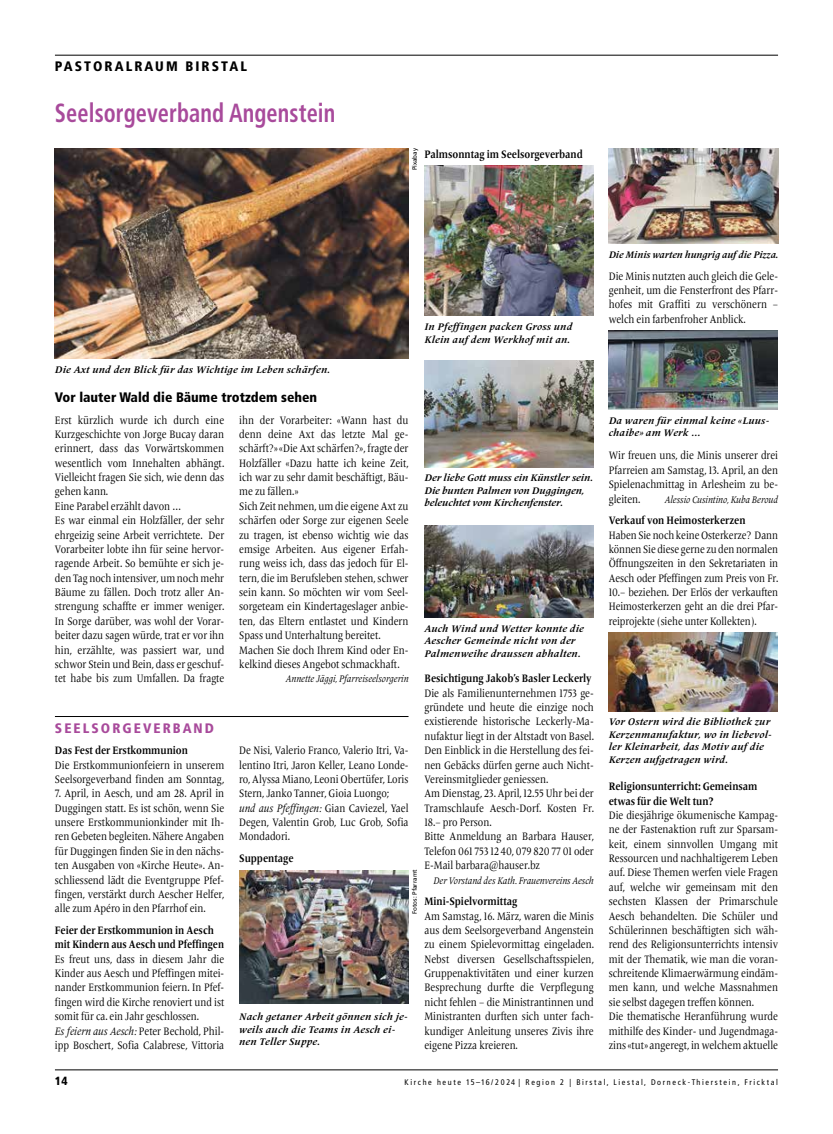
<style>
.page{position:relative;width:833px;height:1134px;background:#fff}
.page>*{position:absolute;margin:0;border:0;box-sizing:border-box;transform-origin:0 0}
.t1{font:700 condensed 26.25px "Frutiger LT Pro";letter-spacing:.005em;color:#a84a9b;scale:.85 1}
.t2{font:900 condensed 13.75px "Frutiger LT Pro";color:#000}
.t3{font:900 condensed 13.75px "Frutiger LT Pro";letter-spacing:.15em;color:#000}
.t4{font:900 condensed 13.75px "Frutiger LT Pro";letter-spacing:.15em;color:#a84a9b}
.t5{font:900 condensed 11.88px "Frutiger LT Pro";color:#000}
.t6{font:11.25px/14.4px "Frutiger Serif LT Pro";color:#000;scale:.85 1}
.t7{font:11.25px/14.4px "Frutiger Serif LT Pro";color:#000;scale:.84 1}
.t8{font:700 11.25px/14.4px "Frutiger Serif LT Pro";color:#000;scale:.85 1}
.t9{font:italic 700 10px/12.5px "Frutiger Serif LT Pro";letter-spacing:.025em;color:#000}
.t10{font:italic 10px "Frutiger Serif LT Pro";color:#000;scale:.85 1}
.t11{font:italic 700 10px/12.5px "Frutiger Serif LT Pro";color:#000}
.t12{font:italic 700 9.88px "Frutiger Serif LT Pro";color:#000}
.t13{font:condensed 8.12px "Frutiger LT Pro";letter-spacing:.2em;color:#000}
.t14{font:6.25px "Frutiger LT Pro";color:#000}
.s1{font-style:italic}
</style>
<div class="page">
<hr style="left:55px;top:1070px;width:723px;height:1px;background:#000">
<hr style="left:55px;top:55px;width:723px;height:1px;background:#000">
<hr style="left:55px;top:716px;width:353px;height:1px;background:#000">
<img style="left:239px;top:870px;width:169px;height:134px">
<img style="left:55px;top:148px;width:353px;height:211px">
<img style="left:424px;top:165px;width:169px;height:151px">
<img style="left:424px;top:360px;width:170px;height:107px">
<img style="left:424px;top:526px;width:169px;height:91px">
<img style="left:609px;top:331px;width:168px;height:79px">
<img style="left:609px;top:633px;width:168px;height:79px">
<img style="left:609px;top:148px;width:169px;height:96px">
<p class="t3" style="left:55px;top:58px;width:194px">PASTORALRAUM BIRSTAL</p>
<h1 class="t1" style="left:55px;top:97px;width:331px">Seelsorgeverband Angenstein</h1>
<p class="t14" style="left:411px;top:170px;width:24px;rotate:-90deg">Pixabay</p>
<p class="t8" style="left:424px;top:147px;width:188px">Palmsonntag im Seelsorgeverband</p>
<p class="t9" style="left:55px;top:363px;width:276px">Die Axt und den Blick für das Wichtige im Leben schärfen.</p>
<p class="t9" style="left:424px;top:320px;width:149px">In Pfeffingen packen Gross und<br>Klein auf dem Werkhof mit an.</p>
<p class="t2" style="left:55px;top:389px;width:264px">Vor lauter Wald die Bäume trotzdem sehen</p>
<p class="t6" style="left:55px;top:413px;width:201px">Erst kürzlich wurde ich durch eine Kurzgeschichte von Jorge Bucay daran erinnert, dass das Vorwärtskommen wesentlich vom Innehalten abhängt.<br>Vielleicht fragen Sie sich, wie denn das gehen kann.<br>Eine Parabel erzählt davon …<br>Es war einmal ein Holzfäller, der sehr ehrgeizig seine Arbeit verrichtete. Der Vorarbeiter lobte ihn für seine hervor&shy;ragende Arbeit. So bemühte er sich je&shy;den Tag noch intensiver, um noch mehr Bäume zu fällen. Doch trotz aller An&shy;strengung schaffte er immer weniger.<br>In Sorge darüber, was wohl der Vorar&shy;beiter dazu sagen würde, trat er vor ihn hin, erzählte, was passiert war, und schwor Stein und Bein, dass er geschuf&shy;tet habe bis zum Umfallen. Da fragte</p>
<p class="t6" style="left:239px;top:413px;width:201px">ihn der Vorarbeiter: «Wann hast du denn deine Axt das letzte Mal ge&shy;schärft?» «Die Axt schärfen?», fragte der Holzfäller «Dazu hatte ich keine Zeit, ich war zu sehr damit beschäftigt, Bäu&shy;me zu fällen.»<br>Sich Zeit nehmen, um die eigene Axt zu schärfen oder Sorge zur eigenen Seele zu tragen, ist ebenso wichtig wie das emsige Arbeiten. Aus eigener Erfah&shy;rung weiss ich, dass das jedoch für El&shy;tern, die im Berufsleben stehen, schwer sein kann. So möchten wir vom Seel&shy;sorgeteam ein Kindertageslager anbie&shy;ten, das Eltern entlastet und Kindern Spass und Unterhaltung bereitet.<br>Machen Sie doch Ihrem Kind oder En&shy;kelkind dieses Angebot schmackhaft.</p>
<p class="t11" style="left:424px;top:471px;width:170px">Der liebe Gott muss ein Künstler sein.<br>Die bunten Palmen von Duggingen, beleuchtet vom Kirchenfenster.</p>
<p class="t9" style="left:424px;top:622px;width:161px">Auch Wind und Wetter konnte die<br>Aescher Gemeinde nicht von der<br>Palmenweihe draussen abhalten.</p>
<p class="t8" style="left:424px;top:671px;width:198px">Besichtigung Jakob’s Basler Leckerly</p>
<p class="t6" style="left:424px;top:686px;width:201px">Die als Familienunternehmen 1753 ge&shy;gründete und heute die einzige noch existierende historische Leckerly-Ma&shy;nufaktur liegt in der Altstadt von Basel.<br>Den Einblick in die Herstellung des fei&shy;nen Gebäcks dürfen gerne auch Nicht-Vereinsmitglieder geniessen.<br>Am Dienstag, 23. April, 12.55 Uhr bei der Tramschlaufe Aesch-Dorf. Kosten Fr.<br>18.– pro Person.<br>Bitte Anmeldung an Barbara Hauser, Telefon 061 753 12 40, 079 820 77 01 oder E-Mail barbara@hauser.bz</p>
<p class="t10" style="left:433px;top:874px;width:190px">Der Vorstand des Kath. Frauenvereins Aesch</p>
<p class="t8" style="left:424px;top:894px;width:111px">Mini-Spielvormittag</p>
<p class="t6" style="left:424px;top:909px;width:201px;text-align:justify">Am Samstag, 16. März, waren die Minis aus dem Seelsorgeverband Angenstein zu einem Spielevormittag eingeladen.<br>Nebst diversen Gesellschaftsspielen, Gruppenaktivitäten und einer kurzen Besprechung durfte die Verpflegung nicht fehlen – die Ministrantinnen und Ministranten durften sich unter fach&shy;kundiger Anleitung unseres Zivis ihre eigene Pizza kreieren.</p>
<p class="t10" style="left:286px;top:673px;width:146px">Annette Jäggi, Pfarreiseelsorgerin</p>
<p class="t4" style="left:55px;top:719px;width:161px">SEELSORGEVERBAND</p>
<p class="t8" style="left:55px;top:743px;width:158px">Das Fest der Erstkommunion</p>
<p class="t6" style="left:55px;top:758px;width:201px">Die Erstkommunionfeiern in unserem<br>Seelsorgeverband finden am Sonntag,</p>
<p class="t6" style="left:55px;top:786px;width:201px;text-align:justify">7. April, in Aesch, und am 28. April in Duggingen statt. Es ist schön, wenn Sie unsere Erstkommunionkinder mit Ih&shy;ren Gebeten begleiten. Nähere Angaben für Duggingen finden Sie in den nächs&shy;ten Ausgaben von «Kirche Heute». An&shy;schliessend lädt die Eventgruppe Pfef&shy;fingen, verstärkt durch Aescher Helfer, alle zum Apéro in den Pfarrhof ein.</p>
<p class="t8" style="left:55px;top:923px;width:200px">Feier der Erstkommunion in Aesch mit Kindern aus Aesch und Pfeffingen</p>
<p class="t7" style="left:55px;top:952px;width:203px">Es freut uns, dass in diesem Jahr die Kinder aus Aesch und Pfeffingen mitei&shy;nander Erstkommunion feiern. In Pfef&shy;fingen wird die Kirche renoviert und ist somit für ca. ein Jahr geschlossen.<br><span class="s1">Es feiern aus Aesch:</span> Peter Bechold, Phil&shy;ipp Boschert, Sofia Calabrese, Vittoria</p>
<p class="t6" style="left:239px;top:743px;width:201px">De Nisi, Valerio Franco, Valerio Itri, Va&shy;lentino Itri, Jaron Keller, Leano Londe&shy;ro, Alyssa Miano, Leoni Obertüfer, Loris Stern, Janko Tanner, Gioia Luongo;<br><span class="s1">und aus Pfeffingen:</span> Gian Caviezel, Yael Degen, Valentin Grob, Luc Grob, Sofia Mondadori.</p>
<p class="t8" style="left:239px;top:851px;width:65px">Suppentage</p>
<p class="t14" style="left:411px;top:914px;width:46px;rotate:-90deg">Fotos: Pfarramt</p>
<p class="t9" style="left:239px;top:1010px;width:170px">Nach getaner Arbeit gönnen sich je&shy;weils auch die Teams in Aesch ei&shy;nen Teller Suppe.</p>
<p class="t12" style="left:609px;top:249px;width:171px">Die Minis warten hungrig auf die Pizza.</p>
<p class="t6" style="left:609px;top:269px;width:201px;text-align:justify">Die Minis nutzten auch gleich die Gele&shy;genheit, um die Fensterfront des Pfarr&shy;hofes mit Graffiti zu verschönern – welch ein farbenfroher Anblick.</p>
<p class="t9" style="left:609px;top:414px;width:162px">Da waren für einmal keine «Luus&shy;chaibe» am Werk …</p>
<p class="t6" style="left:609px;top:449px;width:201px;text-align:justify">Wir freuen uns, die Minis unserer drei Pfarreien am Samstag, 13. April, an den Spielenachmittag in Arlesheim zu be&shy;gleiten.</p>
<p class="t10" style="left:665px;top:493px;width:135px">Alessio Cusintino, Kuba Beroud</p>
<p class="t8" style="left:609px;top:513px;width:162px">Verkauf von Heimosterkerzen</p>
<p class="t7" style="left:609px;top:528px;width:203px;text-align:justify">Haben Sie noch keine Osterkerze? Dann können Sie diese gerne zu den normalen Öffnungszeiten in den Sekretariaten in Aesch oder Pfeffingen zum Preis von Fr.<br>10.– beziehen. Der Erlös der verkauften Heimosterkerzen geht an die drei Pfar&shy;reiprojekte (siehe unter Kollekten).</p>
<p class="t9" style="left:609px;top:716px;width:164px">Vor Ostern wird die Bibliothek zur<br>Kerzenmanufaktur, wo in liebevol&shy;ler Kleinarbeit, das Motiv auf die<br>Kerzen aufgetragen wird.</p>
<p class="t8" style="left:609px;top:779px;width:176px">Religionsunterricht: Gemeinsam etwas für die Welt tun?</p>
<p class="t6" style="left:609px;top:808px;width:201px">Die diesjährige ökumenische Kampag&shy;ne der Fastenaktion ruft zur Sparsam&shy;keit, einem sinnvollen Umgang mit Ressourcen und nachhaltigerem Leben auf. Diese Themen werfen viele Fragen auf, welche wir gemeinsam mit den sechsten Klassen der Primarschule Aesch behandelten. Die Schüler und Schülerinnen beschäftigten sich wäh&shy;rend des Religionsunterrichts intensiv mit der Thematik, wie man die voran&shy;schreitende Klimaerwärmung eindäm&shy;men kann, und welche Massnahmen sie selbst dagegen treffen können.<br>Die thematische Heranführung wurde mithilfe des Kinder- und Jugendmaga&shy;zins «tut» angeregt, in welchem aktuelle</p>
<p class="t5" style="left:55px;top:1074px;width:14px">14</p>
<p class="t13" style="left:405px;top:1077px;width:375px">Kirche heute 15–16/2024 | Region 2 | Birstal, Liestal, Dorneck-Thierstein, Fricktal</p>
</div>
